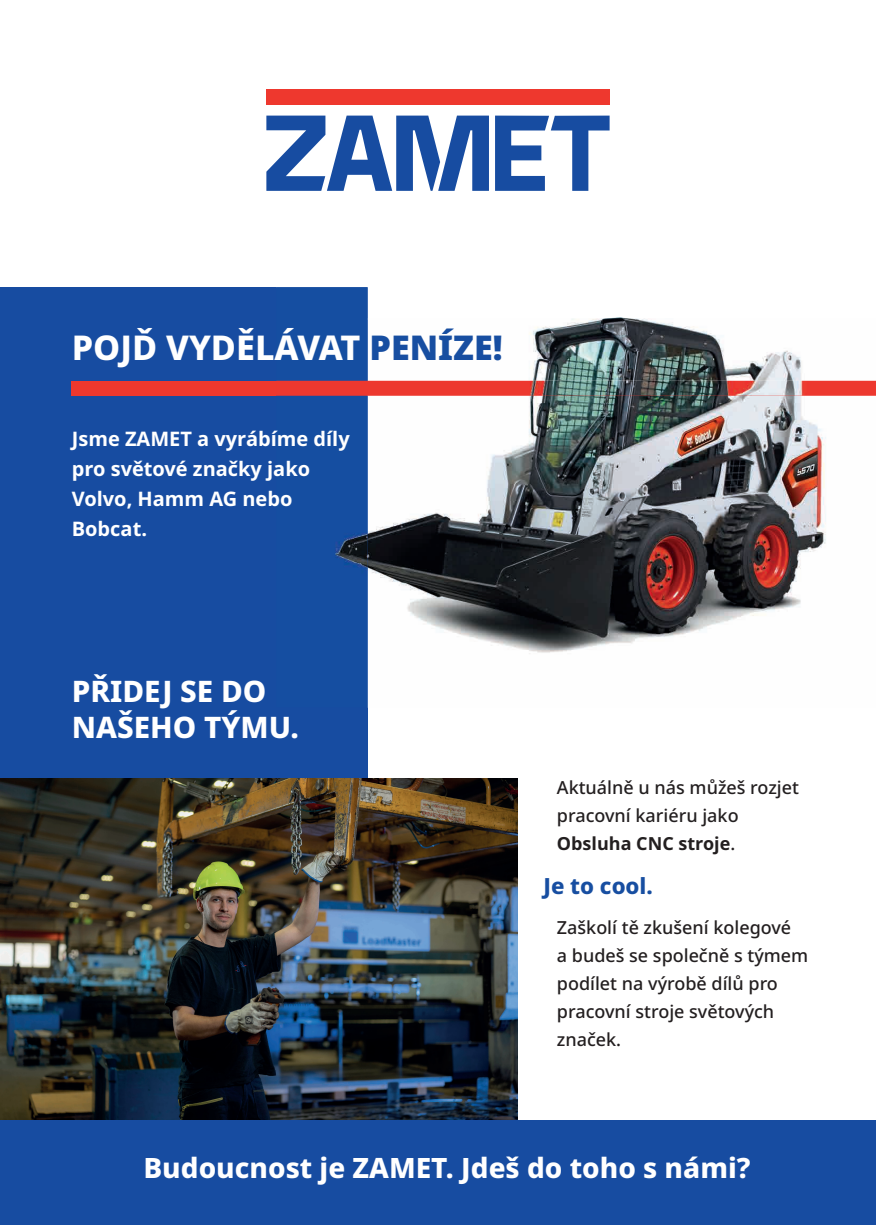
<style>
.page{position:relative;width:876px;height:1225px;background:#fff}
.page>*{position:absolute;margin:0;border:0;box-sizing:border-box;transform-origin:0 0}
.t1{font:800 34.2px "Noto Sans";color:#fff}
.t2{font:800 29.6px/35.6px "Noto Sans";color:#fff}
.t3{font:800 28px "Noto Sans";color:#fff}
.t4{font:800 22.2px "Noto Sans";color:#174ea1}
.t5{font:700 20px/30px "Noto Sans";color:#fff}
.t6{font:500 18px/28px "Noto Sans";color:#231f20}
.s1{font-weight:900;color:#174ea1}
.s2{font-weight:700}
</style>
<div class="page">
<div style="left:0;top:287px;width:368px;height:532px;background:#174ca1"></div>
<div style="left:72px;top:381px;width:804px;height:14px;background:#ee382e"></div>
<div style="left:266px;top:89px;width:344px;height:16px;background:#ee382e"></div>
<svg style="left:495px;top:116px;width:115px;height:75px"></svg>
<svg style="left:266px;top:116px;width:223px;height:75px"></svg>
<img style="left:368px;top:318px;width:508px;height:336px">
<img style="left:276px;top:287px;width:92px;height:420px">
<img style="left:276px;top:381px;width:600px;height:14px">
<img style="left:0;top:778px;width:517px;height:342px">
<div style="left:0;top:1120px;width:876px;height:105px;background:#174ca1"></div>
<h1 class="t1" style="left:72px;top:323px;width:432px">POJĎ VYDĚLÁVAT <span class="s1">PENÍZE!</span></h1>
<p class="t5" style="left:72px;top:424px;width:279px">Jsme ZAMET a vyrábíme díly pro světové značky jako<br>Volvo, Hamm AG nebo<br>Bobcat.</p>
<h2 class="t2" style="left:72px;top:674px;width:229px">PŘIDEJ SE DO<br>NAŠEHO TÝMU.</h2>
<p class="t6" style="left:557px;top:774px;width:244px">Aktuálně u nás můžeš rozjet pracovní kariéru jako<br><span class="s2">Obsluha CNC stroje</span>.</p>
<p class="t4" style="left:543px;top:870px;width:111px">Je to cool.</p>
<p class="t6" style="left:557px;top:914px;width:253px">Zaškolí tě zkušení kolegové<br>a budeš se společně s týmem podílet na výrobě dílů pro pracovní stroje světových značek.</p>
<h3 class="t3" style="left:143px;top:1147px;width:609px">Budoucnost je ZAMET. Jdeš do toho s námi?</h3>
</div>
